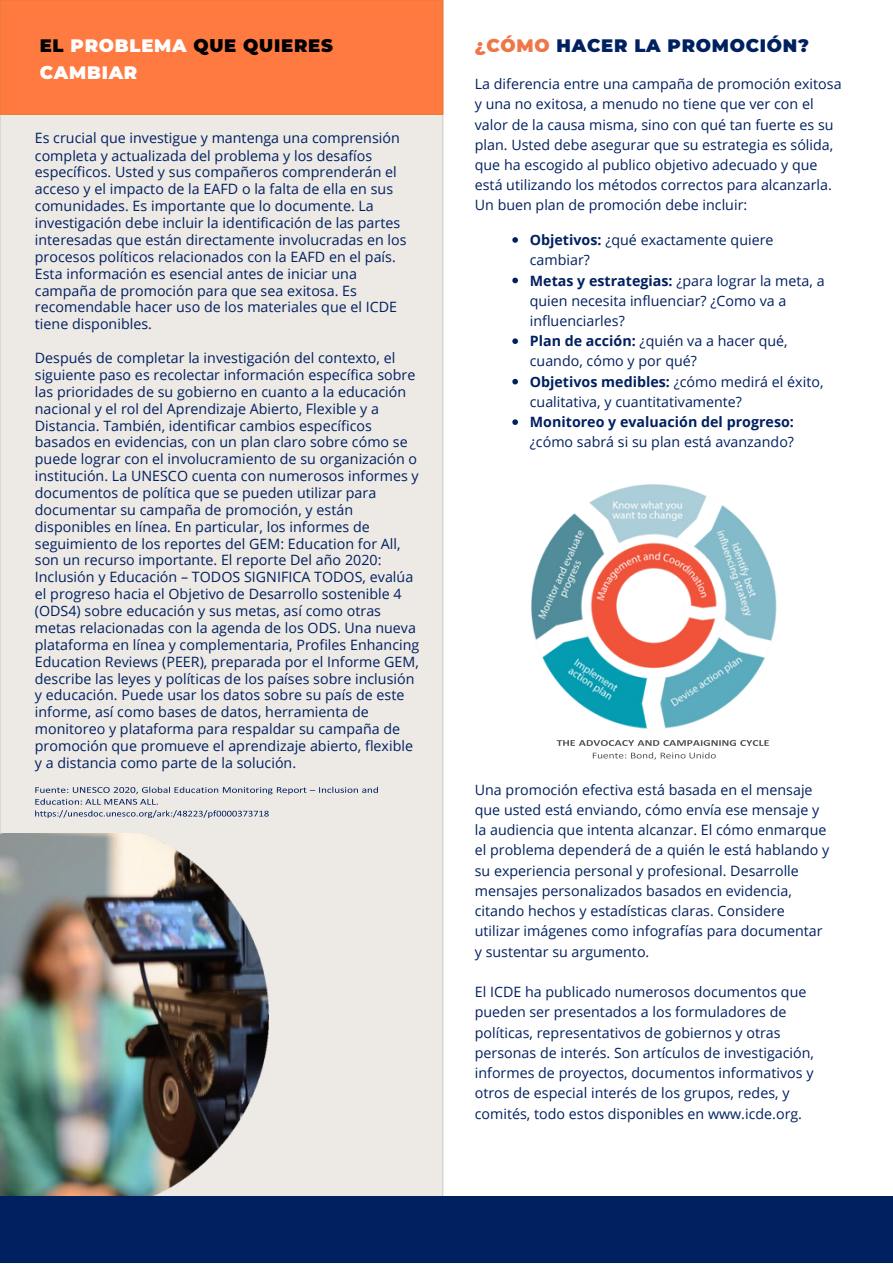
<style>
.page{position:relative;width:893px;height:1264px;background:#fff}
.page>*{position:absolute;margin:0;border:0;box-sizing:border-box;transform-origin:0 0}
.t1{font:900 18px/27px "Montserrat";letter-spacing:.04em;color:#fff}
.t2{font:900 18px "Montserrat";letter-spacing:.04em;color:#002060}
.t3{font:14.25px/20.2px "Open Sans";color:#002060}
.t4{font:700 14.25px "Open Sans";color:#002060}
.s1{color:#000}
.s2{color:#ee7648}
.s3{font-weight:700}
</style>
<div class="page">
<div style="left:0;top:115px;width:443px;height:1080px;background:#ede9e5"></div>
<div style="left:0;top:0;width:442px;height:114px;background:#ff7a40"></div>
<div style="left:0;top:0;width:443px;height:115px;border:1px solid #ed7d31"></div>
<img style="left:532px;top:484px;width:245px;height:246px">
<img style="left:0;top:834px;width:268px;height:361px">
<div style="left:43px;top:128px;width:391px;height:315px;background:#ede9e5"></div>
<svg style="left:35px;top:786px;width:343px;height:18px;background:#d1d1d5"></svg>
<svg style="left:35px;top:810px;width:234px;height:8px;background:#b9bcc7"></svg>
<svg style="left:556px;top:740px;width:212px;height:6px"></svg>
<svg style="left:592px;top:752px;width:123px;height:7px"></svg>
<svg style="left:512px;top:237px;width:6px;height:6px"></svg>
<svg style="left:512px;top:278px;width:6px;height:5px"></svg>
<svg style="left:512px;top:338px;width:6px;height:6px"></svg>
<svg style="left:512px;top:379px;width:6px;height:5px"></svg>
<svg style="left:512px;top:419px;width:6px;height:6px"></svg>
<div style="left:0;top:1195px;width:892px;height:67px;background:#002060"></div>
<p class="t1" style="left:40px;top:32px;width:294px"><span class="s1">EL</span> PROBLEMA <span class="s1">QUE QUIERES<br></span>CAMBIAR</p>
<p class="t2" style="left:475px;top:34px;width:335px"><span class="s2">¿CÓMO</span> HACER LA PROMOCIÓN?</p>
<p class="t3" style="left:475px;top:73px;width:368px">La diferencia entre una campaña de promoción exitosa y una no exitosa, a menudo no tiene que ver con el valor de la causa misma, sino con qué tan fuerte es su plan. Usted debe asegurar que su estrategia es sólida, que ha escogido al publico objetivo adecuado y que está utilizando los métodos correctos para alcanzarla.<br>Un buen plan de promoción debe incluir:</p>
<p class="t3" style="left:529px;top:229px;width:296px"><span class="s3">Objetivos:</span> ¿qué exactamente quiere cambiar?<br><span class="s3">Metas y estrategias:</span> ¿para lograr la meta, a quien necesita influenciar? ¿Como va a influenciarles?<br><span class="s3">Plan de acción:</span> ¿quién va a hacer qué, cuando, cómo y por qué?<br><span class="s3">Objetivos medibles:</span> ¿cómo medirá el éxito, cualitativa, y cuantitativamente?</p>
<p class="t4" style="left:529px;top:412px;width:265px">Monitoreo y evaluación del progreso:</p>
<p class="t3" style="left:529px;top:432px;width:266px">¿cómo sabrá si su plan está avanzando?</p>
<p class="t3" style="left:35px;top:129px;width:373px;line-height:17px">Es crucial que investigue y mantenga una comprensión completa y actualizada del problema y los desafíos específicos. Usted y sus compañeros comprenderán el acceso y el impacto de la EAFD o la falta de ella en sus comunidades. Es importante que lo documente. La investigación debe incluir la identificación de las partes interesadas que están directamente involucradas en los procesos políticos relacionados con la EAFD en el país.<br>Esta información es esencial antes de iniciar una campaña de promoción para que sea exitosa. Es recomendable hacer uso de los materiales que el ICDE tiene disponibles.</p>
<p class="t3" style="left:35px;top:349px;width:386px;line-height:16.8px">Después de completar la investigación del contexto, el siguiente paso es recolectar información específica sobre las prioridades de su gobierno en cuanto a la educación nacional y el rol del Aprendizaje Abierto, Flexible y a Distancia. También, identificar cambios específicos basados en evidencias, con un plan claro sobre cómo se puede lograr con el involucramiento de su organización o institución. La UNESCO cuenta con numerosos informes y documentos de política que se pueden utilizar para documentar su campaña de promoción, y están disponibles en línea. En particular, los informes de seguimiento de los reportes del GEM: Education for All, son un recurso importante. El reporte Del año 2020:<br>Inclusión y Educación – TODOS SIGNIFICA TODOS, evalúa el progreso hacia el Objetivo de Desarrollo sostenible 4 (ODS4) sobre educación y sus metas, así como otras metas relacionadas con la agenda de los ODS. Una nueva plataforma en línea y complementaria, Profiles Enhancing Education Reviews (PEER), preparada por el Informe GEM, describe las leyes y políticas de los países sobre inclusión y educación. Puede usar los datos sobre su país de este informe, así como bases de datos, herramienta de monitoreo y plataforma para respaldar su campaña de promoción que promueve el aprendizaje abierto, flexible y a distancia como parte de la solución.</p>
<p class="t3" style="left:475px;top:779px;width:356px">Una promoción efectiva está basada en el mensaje que usted está enviando, cómo envía ese mensaje y la audiencia que intenta alcanzar. El cómo enmarque el problema dependerá de a quién le está hablando y su experiencia personal y profesional. Desarrolle mensajes personalizados basados en evidencia, citando hechos y estadísticas claras. Considere utilizar imágenes como infografías para documentar y sustentar su argumento.</p>
<p class="t3" style="left:475px;top:981px;width:340px">El ICDE ha publicado numerosos documentos que pueden ser presentados a los formuladores de políticas, representativos de gobiernos y otras personas de interés. Son artículos de investigación, informes de proyectos, documentos informativos y otros de especial interés de los grupos, redes, y comités, todo estos disponibles en www.icde.org.</p>
</div>
